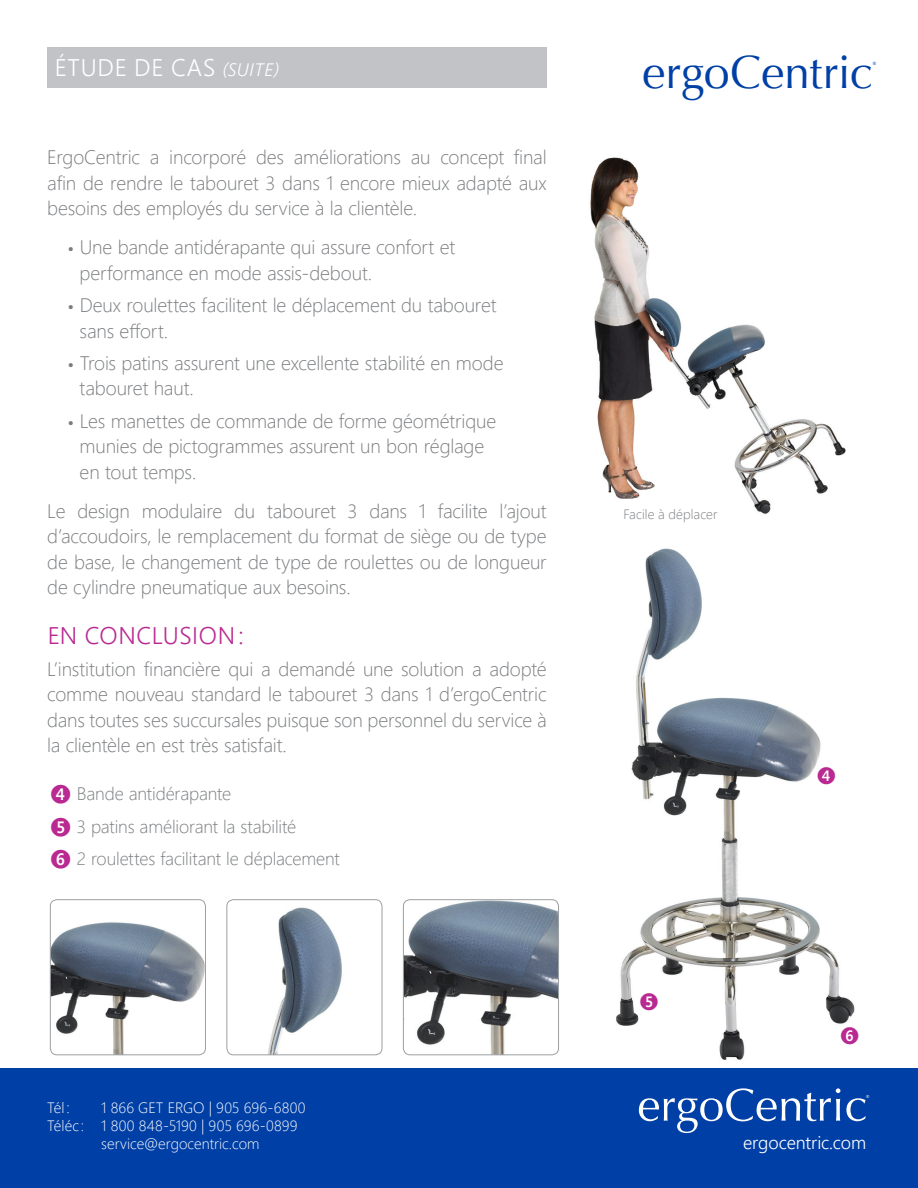
<style>
.page{position:relative;width:918px;height:1188px;background:#fff}
.page>*{position:absolute;margin:0;border:0;box-sizing:border-box;transform-origin:0 0}
.t1{font:46.5px "Optima";letter-spacing:-.005em;color:#0040a6}
.t2{font:24px "Webly Sleek UI Semilight";letter-spacing:.03em;color:#fff}
.t3{font:24px "Webly Sleek UI Semilight";letter-spacing:.02em;color:#b92991}
.t4{font:19.5px/25.5px "Webly Sleek UI Light";letter-spacing:-.01em;color:#7a7c7f}
.t5{font:18px "Webly Sleek UI Light";letter-spacing:-.01em;color:#7a7c7f}
.t6{font:18px "Webly Sleek UI Semilight";letter-spacing:-.005em;color:#fff}
.t7{font:15px "Webly Sleek UI Light";letter-spacing:.005em;color:#fff}
.t8{font:15px "Webly Sleek UI Semibold";color:#b92991}
.t9{font:13.5px "Webly Sleek UI Light";letter-spacing:.005em;color:#7a7c7f}
.t10{font:700 4.65px "Optima";color:#0040a6}
.t11{font:700 4.35px "Optima";color:#fff}
.s1{font-style:italic;font-size:18px}
.s2{font-family:"Webly Sleek UI Semibold";font-size:16.5px}
.s3{font-family:"Webly Sleek UI Semibold";font-size:16.5px;color:#b92991}
</style>
<div class="page">
<div style="left:47px;top:47px;width:500px;height:41px;background:#c2c3c6"></div>
<img style="left:590px;top:157px;width:256px;height:357px">
<img style="left:50px;top:900px;width:155px;height:155px">
<div style="left:50px;top:899px;width:156px;height:156px;border:1px solid #9d9fa2;border-radius:7px"></div>
<img style="left:227px;top:900px;width:155px;height:155px">
<div style="left:226px;top:899px;width:156px;height:156px;border:1px solid #9d9fa2;border-radius:7px"></div>
<img style="left:403px;top:900px;width:156px;height:155px">
<div style="left:403px;top:899px;width:156px;height:156px;border:1px solid #9d9fa2;border-radius:7px"></div>
<img style="left:616px;top:548px;width:239px;height:512px">
<div style="left:0;top:1068px;width:918px;height:120px;background:#0040a6"></div>
<svg style="left:639px;top:1088px;width:201px;height:45px"></svg>
<svg style="left:846px;top:1098px;width:20px;height:23px"></svg>
<p class="t2" style="left:55px;top:50px;width:226px">ÉTUDE DE CAS <span class="s1">(SUITE)</span></p>
<h1 class="t1" style="left:642px;top:45px;width:232px">ergoCentric</h1>
<p class="t10" style="left:873px;top:61px;width:5px">®</p>
<p class="t4" style="left:47px;top:144px;width:501px;text-align:justify">ErgoCentric a incorporé des améliorations au concept final afin de rendre le tabouret 3 dans 1 encore mieux adapté aux besoins des employés du service à la clientèle.</p>
<p class="t4" style="left:80px;top:234px;width:377px;text-indent:-12px"><span class="s2">•</span> Une bande antidérapante qui assure confort et performance en mode assis-debout.</p>
<p class="t4" style="left:80px;top:292px;width:418px;text-indent:-12px"><span class="s2">•</span> Deux roulettes facilitent le déplacement du tabouret sans effort.</p>
<p class="t4" style="left:80px;top:349px;width:425px;text-indent:-12px"><span class="s2">•</span> Trois patins assurent une excellente stabilité en mode tabouret haut.</p>
<p class="t4" style="left:80px;top:407px;width:418px;text-indent:-12px"><span class="s2">•</span> Les manettes de commande de forme géométrique munies de pictogrammes assurent un bon réglage en tout temps.</p>
<p class="t4" style="left:47px;top:497px;width:501px;text-align:justify">Le design modulaire du tabouret 3 dans 1 facilite l’ajout d’accoudoirs, le remplacement du format de siège ou de type de base, le changement de type de roulettes ou de longueur de cylindre pneumatique aux besoins.</p>
<p class="t3" style="left:48px;top:617px;width:198px">EN CONCLUSION:</p>
<p class="t4" style="left:47px;top:655px;width:501px;text-align:justify">L’institution financière qui a demandé une solution a adopté comme nouveau standard le tabouret 3 dans 1 d’ergoCentric dans toutes ses succursales puisque son personnel du service à la clientèle en est très satisfait.</p>
<p class="t5" style="left:50px;top:780px;width:183px"><span class="s3">❹</span> Bande antidérapante</p>
<p class="t5" style="left:50px;top:813px;width:248px"><span class="s3">❺</span> 3 patins améliorant la stabilité</p>
<p class="t5" style="left:50px;top:845px;width:292px"><span class="s3">❻</span> 2 roulettes facilitant le déplacement</p>
<p class="t9" style="left:623px;top:504px;width:96px">Facile à déplacer</p>
<p class="t8" style="left:639px;top:990px;width:21px">❺</p>
<p class="t8" style="left:816px;top:764px;width:21px">❹</p>
<p class="t8" style="left:840px;top:1025px;width:21px">❻</p>
<p class="t11" style="left:866px;top:1094px;width:5px">®</p>
<p class="t7" style="left:47px;top:1097px;width:24px">Tél :</p>
<p class="t7" style="left:101px;top:1097px;width:206px">1 866 GET ERGO | 905 696-6800</p>
<p class="t7" style="left:47px;top:1115px;width:252px">Téléc : 1 800 848-5190 | 905 696-0899</p>
<p class="t7" style="left:101px;top:1132px;width:160px">service@ergocentric.com</p>
<p class="t6" style="left:743px;top:1129px;width:125px">ergocentric.com</p>
</div>
